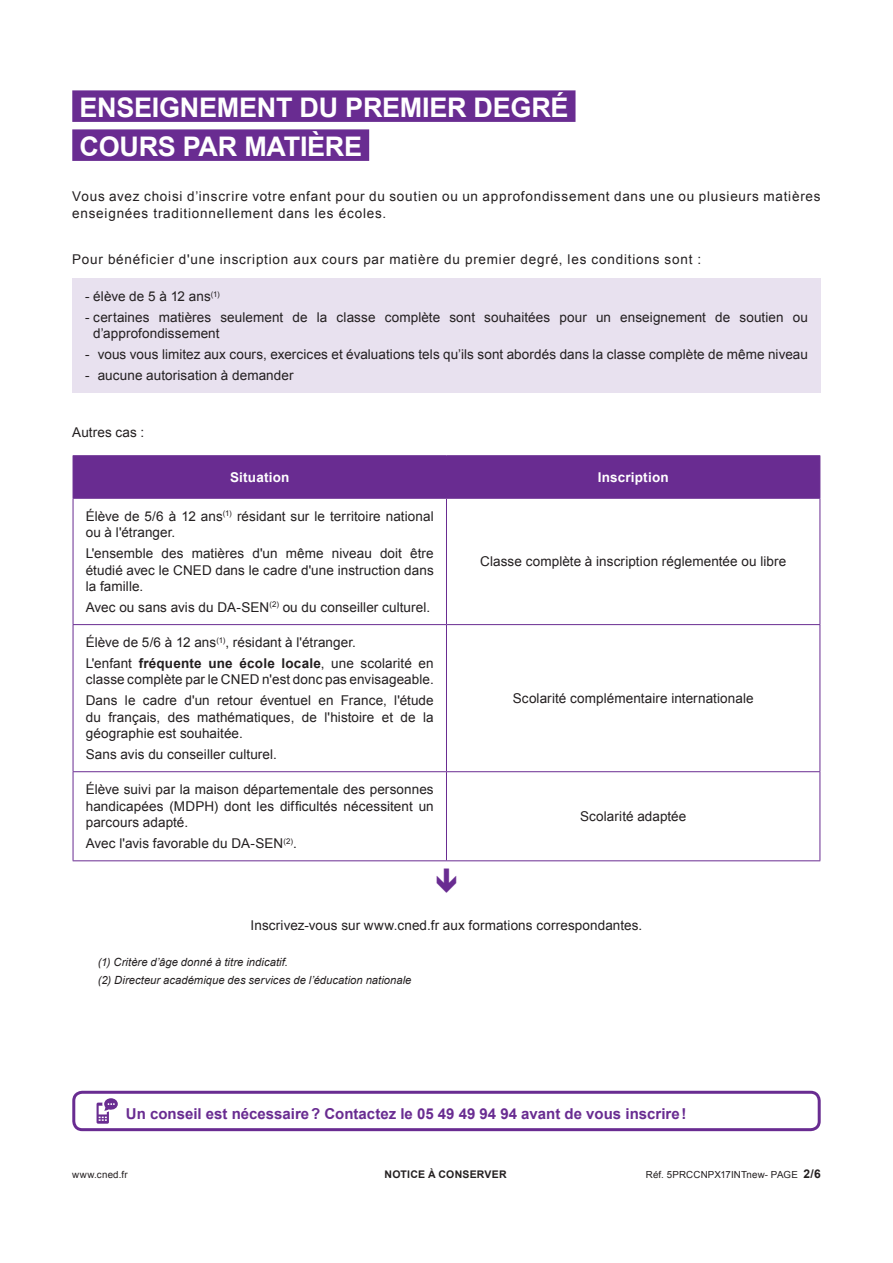
<style>
.page{position:relative;width:893px;height:1263px;background:#fff}
.page>*{position:absolute;margin:0;border:0;box-sizing:border-box;transform-origin:0 0}
.Titre_sur_filet_8mm{font:700 27px "Arial";letter-spacing:-.01em;color:#fff}
.Important{font:700 15px "Arial";color:#692c91}
.Titre_pictos{font:13.5px/16.5px "Arial";letter-spacing:.005em;color:#231f20;text-align:justify}
.Texte_9_11{font:13.5px/16.5px "Arial";letter-spacing:.015em;color:#231f20}
.Texte_9_11-2{font:13.5px/16.5px "Arial";letter-spacing:.055em;color:#231f20}
.Titre_pictos-2{font:700 13.5px "Arial";letter-spacing:.015em;color:#fff}
.Tableau_7_5_9{font:italic 11.25px "Arial";letter-spacing:.005em;color:#231f20}
.Tableau_7_5_9___1_mm{font:italic 11.25px "Arial";letter-spacing:.005em;color:#231f20}
.t1{font:700 10.5px "Arial";letter-spacing:.02em;color:#231f20}
.Texte_9_11-3{font:9.75px "Arial";letter-spacing:.02em;color:#231f20}
.s1{font-weight:700}
.s2{font-weight:700;font-size:12px}
</style>
<div class="page">
<div style="left:72px;top:278px;width:749px;height:115px;background:#e8e1ef"></div>
<div style="left:74px;top:456px;width:746px;height:42px;background:#692c91"></div>
<hr style="left:73px;top:455px;width:373px;height:1px;background:#692c91">
<hr style="left:73px;top:456px;width:1px;height:42px;background:#692c91">
<hr style="left:446px;top:455px;width:374px;height:1px;background:#692c91">
<hr style="left:446px;top:456px;width:1px;height:42px;background:#692c91">
<hr style="left:820px;top:456px;width:1px;height:42px;background:#692c91">
<hr style="left:73px;top:498px;width:373px;height:1px;background:#692c91">
<hr style="left:73px;top:499px;width:1px;height:125px;background:#692c91">
<hr style="left:446px;top:498px;width:374px;height:1px;background:#692c91">
<hr style="left:446px;top:499px;width:1px;height:125px;background:#692c91">
<hr style="left:820px;top:499px;width:1px;height:125px;background:#692c91">
<hr style="left:73px;top:624px;width:373px;height:1px;background:#692c91">
<hr style="left:73px;top:625px;width:1px;height:146px;background:#692c91">
<hr style="left:446px;top:624px;width:374px;height:1px;background:#692c91">
<hr style="left:446px;top:625px;width:1px;height:146px;background:#692c91">
<hr style="left:820px;top:625px;width:1px;height:146px;background:#692c91">
<hr style="left:73px;top:771px;width:373px;height:1px;background:#692c91">
<hr style="left:73px;top:772px;width:1px;height:88px;background:#692c91">
<hr style="left:446px;top:771px;width:374px;height:1px;background:#692c91">
<hr style="left:446px;top:772px;width:1px;height:88px;background:#692c91">
<hr style="left:820px;top:772px;width:1px;height:88px;background:#692c91">
<hr style="left:73px;top:860px;width:373px;height:1px;background:#692c91">
<hr style="left:446px;top:860px;width:374px;height:1px;background:#692c91">
<div style="left:72px;top:90px;width:503px;height:32px;background:#692c91"></div>
<div style="left:72px;top:129px;width:297px;height:32px;background:#692c91"></div>
<svg style="left:97px;top:1098px;width:21px;height:26px"></svg>
<div style="left:72px;top:1091px;width:749px;height:40px;border:3px solid #692c91;border-radius:9px"></div>
<p class="Titre_sur_filet_8mm" style="left:80px;top:89px;width:490px">ENSEIGNEMENT DU PREMIER DEGRÉ</p>
<p class="Titre_sur_filet_8mm" style="left:80px;top:128px;width:284px">COURS PAR MATIÈRE</p>
<p class="Texte_9_11-2" style="left:72px;top:188px;width:750px">Vous avez choisi d’inscrire votre enfant pour du soutien ou un approfondissement dans une ou plusieurs matières enseignées traditionnellement dans les écoles.</p>
<p class="Texte_9_11-2" style="left:72px;top:251px;width:630px">Pour bénéficier d'une inscription aux cours par matière du premier degré, les conditions sont :</p>
<p class="Texte_9_11" style="left:85px;top:288px;width:136px">- élève de 5 à 12 ans<sup>(1)</sup></p>
<p class="Texte_9_11" style="left:93px;top:309px;width:716px;text-indent:-8px">- certaines matières seulement de la classe complète sont souhaitées pour un enseignement de soutien ou d’approfondissement</p>
<p class="Texte_9_11" style="left:85px;top:346px;width:724px">- vous vous limitez aux cours, exercices et évaluations tels qu’ils sont abordés dans la classe complète de même niveau</p>
<p class="Texte_9_11" style="left:85px;top:367px;width:210px">- aucune autorisation à demander</p>
<p class="Texte_9_11" style="left:72px;top:424px;width:74px">Autres cas :</p>
<p class="Titre_pictos-2" style="left:230px;top:468px;width:61px">Situation</p>
<p class="Titre_pictos-2" style="left:598px;top:468px;width:72px">Inscription</p>
<p class="Titre_pictos" style="left:86px;top:508px;width:349px">Élève de 5/6 à 12 ans<sup>(1)</sup> résidant sur le territoire national ou à l'étranger.</p>
<p class="Titre_pictos" style="left:86px;top:545px;width:349px">L'ensemble des matières d'un même niveau doit être étudié avec le CNED dans le cadre d'une instruction dans la famille.</p>
<p class="Titre_pictos" style="left:86px;top:599px;width:346px">Avec ou sans avis du DA-SEN<sup>(2)</sup> ou du conseiller culturel.</p>
<p class="Titre_pictos" style="left:480px;top:553px;width:307px">Classe complète à inscription réglementée ou libre</p>
<p class="Titre_pictos" style="left:86px;top:634px;width:272px">Élève de 5/6 à 12 ans<sup>(1)</sup>, résidant à l'étranger.</p>
<p class="Titre_pictos" style="left:86px;top:655px;width:349px">L'enfant <span class="s1">fréquente une école locale</span>, une scolarité en classe complète par le CNED n'est donc pas envisageable.</p>
<p class="Titre_pictos" style="left:86px;top:692px;width:349px">Dans le cadre d'un retour éventuel en France, l'étude du français, des mathématiques, de l'histoire et de la géographie est souhaitée.</p>
<p class="Titre_pictos" style="left:86px;top:746px;width:193px">Sans avis du conseiller culturel.</p>
<p class="Titre_pictos" style="left:86px;top:781px;width:349px">Élève suivi par la maison départementale des personnes handicapées (MDPH) dont les difficultés nécessitent un parcours adapté.</p>
<p class="Titre_pictos" style="left:86px;top:835px;width:212px">Avec l'avis favorable du DA-SEN<sup>(2)</sup>.</p>
<p class="Titre_pictos" style="left:513px;top:690px;width:242px">Scolarité complémentaire internationale</p>
<p class="Titre_pictos" style="left:580px;top:808px;width:108px">Scolarité adaptée</p>
<p class="Titre_pictos" style="left:251px;top:917px;width:393px">Inscrivez-vous sur www.cned.fr aux formations correspondantes.</p>
<p class="Tableau_7_5_9___1_mm" style="left:98px;top:955px;width:191px">(1) Critère d’âge donné à titre indicatif.</p>
<p class="Tableau_7_5_9" style="left:98px;top:973px;width:315px">(2) Directeur académique des services de l’éducation nationale</p>
<p class="Important" style="left:126px;top:1104px;width:562px">Un conseil est nécessaire? Contactez le 05 49 49 94 94 avant de vous inscrire!</p>
<p class="Texte_9_11-3" style="left:72px;top:1168px;width:57px">www.cned.fr</p>
<p class="t1" style="left:385px;top:1167px;width:124px">NOTICE À CONSERVER</p>
<p class="Texte_9_11-3" style="left:646px;top:1168px;width:176px">Réf. 5PRCCNPX17INTnew- PAGE <span class="s2">2/6</span></p>
</div>
